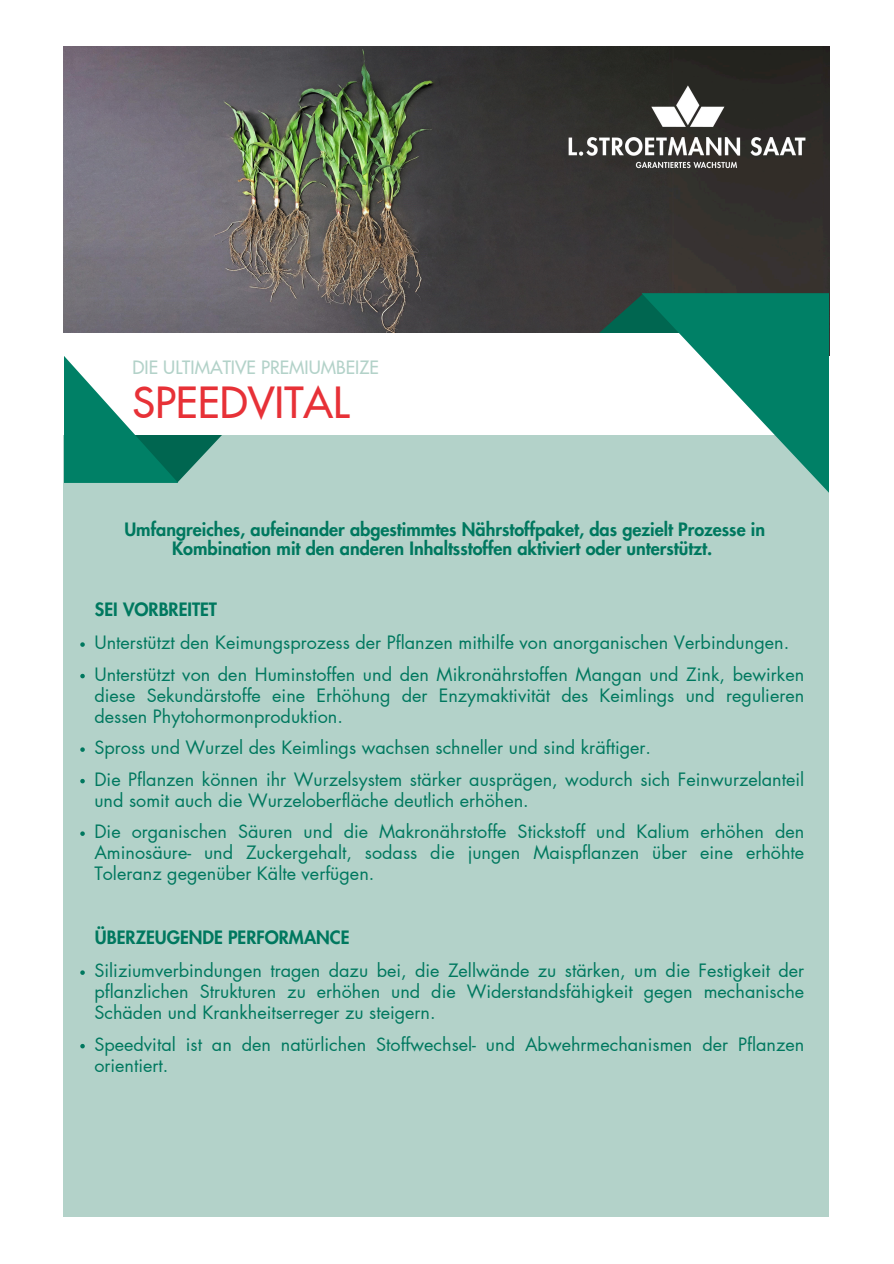
<style>
.page{position:relative;width:894px;height:1264px;background:#fff}
.page>*{position:absolute;margin:0;border:0;box-sizing:border-box;transform-origin:0 0}
.t1{font:500 42px "Futura LT Pro";color:#e73137}
.t2{font:18px/21px "Futura LT Pro";color:#00785f;text-align:justify}
.t3{font:800 18px/19.2px "Futura LT Pro";color:#00785f;text-align:center}
.t4{font:500 18px "Futura LT Pro";color:#b3d2c9}
</style>
<div class="page">
<div style="left:64px;top:419px;width:764px;height:797px;background:#b3d2c9"></div>
<img style="left:64px;top:47px;width:765px;height:308px">
<div style="left:64px;top:334px;width:719px;height:101px;background:#fff"></div>
<svg style="left:595px;top:293px;width:233px;height:199px"></svg>
<svg style="left:64px;top:356px;width:158px;height:127px"></svg>
<svg style="left:80px;top:642px;width:5px;height:5px"></svg>
<svg style="left:80px;top:674px;width:5px;height:4px"></svg>
<svg style="left:80px;top:747px;width:5px;height:5px"></svg>
<svg style="left:80px;top:779px;width:5px;height:4px"></svg>
<svg style="left:80px;top:831px;width:5px;height:5px"></svg>
<svg style="left:80px;top:970px;width:5px;height:4px"></svg>
<svg style="left:80px;top:1043px;width:5px;height:5px"></svg>
<img style="left:552px;top:74px;width:267px;height:110px">
<p class="t4" style="left:132px;top:359px;width:247px">DIE ULTIMATIVE PREMIUMBEIZE</p>
<p class="t1" style="left:132px;top:383px;width:218px">SPEEDVITAL</p>
<p class="t3" style="left:124px;top:521px;width:642px">Umfangreiches, aufeinander abgestimmtes Nährstoffpaket, das gezielt Prozesse in<br>Kombination mit den anderen Inhaltsstoffen aktiviert oder unterstützt.</p>
<p class="t3" style="left:95px;top:600px;width:124px">SEI VORBREITET</p>
<p class="t2" style="left:94px;top:632px;width:696px">Unterstützt den Keimungsprozess der Pflanzen mithilfe von anorganischen Verbindungen.</p>
<h2 class="t2" style="left:94px;top:664px;width:711px">Unterstützt von den Huminstoffen und den Mikronährstoffen Mangan und Zink, bewirken diese Sekundärstoffe eine Erhöhung der Enzymaktivität des Keimlings und regulieren dessen Phytohormonproduktion.</h2>
<h1 class="t2" style="left:94px;top:737px;width:558px">Spross und Wurzel des Keimlings wachsen schneller und sind kräftiger.</h1>
<h3 class="t2" style="left:94px;top:769px;width:711px">Die Pflanzen können ihr Wurzelsystem stärker ausprägen, wodurch sich Feinwurzelanteil und somit auch die Wurzeloberfläche deutlich erhöhen.</h3>
<h2 class="t2" style="left:94px;top:821px;width:711px">Die organischen Säuren und die Makronährstoffe Stickstoff und Kalium erhöhen den Aminosäure- und Zuckergehalt, sodass die jungen Maispflanzen über eine erhöhte Toleranz gegenüber Kälte verfügen.</h2>
<p class="t3" style="left:95px;top:928px;width:256px">ÜBERZEUGENDE PERFORMANCE</p>
<h2 class="t2" style="left:94px;top:960px;width:711px">Siliziumverbindungen tragen dazu bei, die Zellwände zu stärken, um die Festigkeit der pflanzlichen Strukturen zu erhöhen und die Widerstandsfähigkeit gegen mechanische Schäden und Krankheitserreger zu steigern.</h2>
<p class="t2" style="left:94px;top:1034px;width:711px">Speedvital ist an den natürlichen Stoffwechsel- und Abwehrmechanismen der Pflanzen orientiert.</p>
</div>
